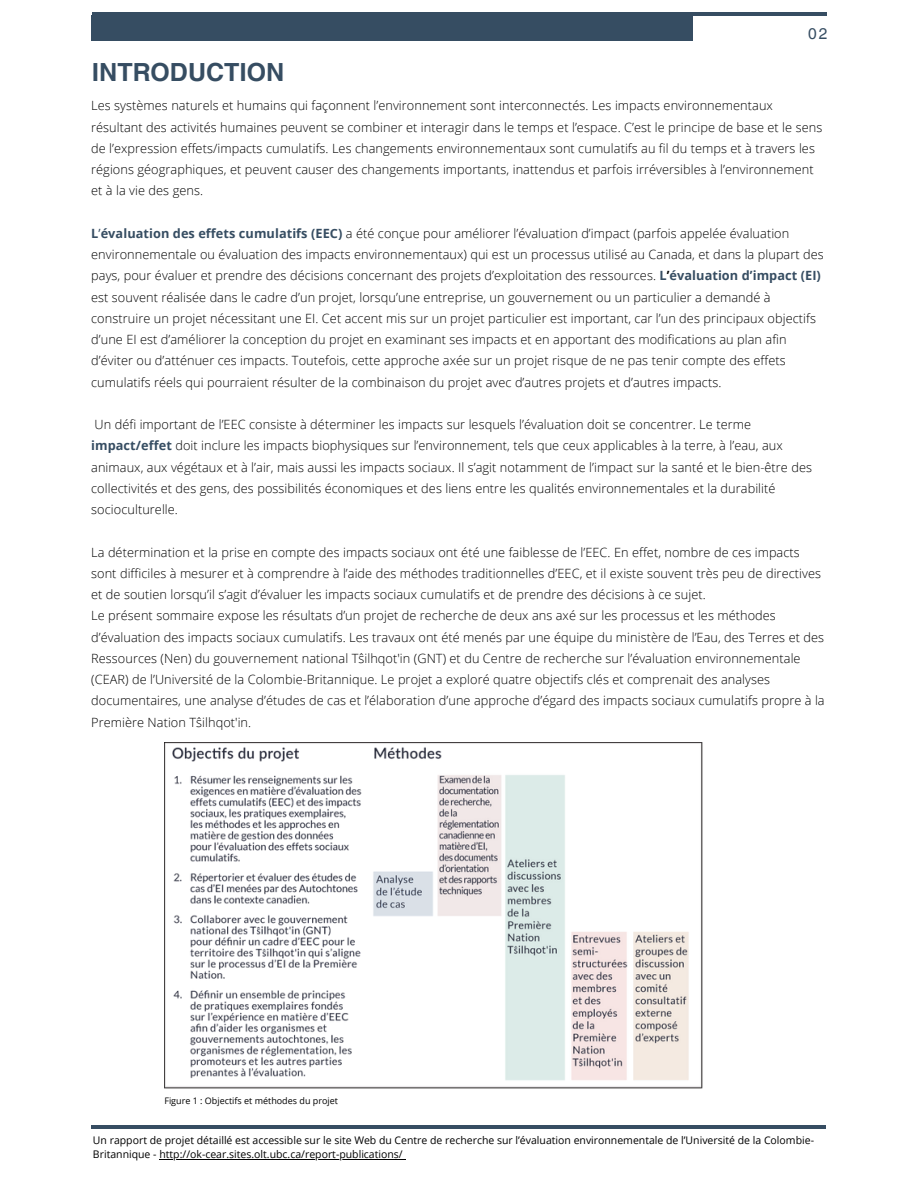
<style>
.page{position:relative;width:918px;height:1188px;background:#fff}
.page>*{position:absolute;margin:0;border:0;box-sizing:border-box;transform-origin:0 0}
.t1{font:700 25.05px "Helvetica World";color:#364d62}
.t2{font:15.6px "Helvetica World";color:#364d62}
.t3{font:300 12.75px/21.3px "Open Sans";letter-spacing:.005em;color:#000}
.t4{font:10.5px/14px "Open Sans";color:#000}
.t5{font:9px "Open Sans";color:#000}
.s1{font-weight:700;color:#364d62}
.s2{font-weight:400;color:#364d62}
.s3{font-weight:700}
</style>
<div class="page">
<hr style="left:92px;top:12px;width:734px;height:4px;background:#364d62">
<div style="left:92px;top:15px;width:600px;height:25px;background:#364d62"></div>
<img style="left:164px;top:743px;width:539px;height:346px">
<hr style="left:92px;top:1126px;width:734px;height:3px;background:#364d62">
<hr style="left:159px;top:1159px;width:244px;height:1px;background:#000">
<h2 class="t1" style="left:92px;top:52px;width:194px">INTRODUCTION</h2>
<h2 class="t2" style="left:808px;top:25px;width:21px">02</h2>
<p class="t3" style="left:91px;top:95px;width:733px">Les systèmes naturels et humains qui façonnent l’environnement sont interconnectés. Les impacts environnementaux résultant des activités humaines peuvent se combiner et interagir dans le temps et l’espace. C’est le principe de base et le sens de l’expression effets/impacts cumulatifs. Les changements environnementaux sont cumulatifs au fil du temps et à travers les régions géographiques, et peuvent causer des changements importants, inattendus et parfois irréversibles à l’environnement et à la vie des gens.</p>
<p class="t3" style="left:91px;top:222px;width:734px"><span class="s1">L</span><span class="s2">’</span><span class="s1">évaluation des effets cumulatifs (EEC)</span> a été conçue pour améliorer l’évaluation d’impact (parfois appelée évaluation environnementale ou évaluation des impacts environnementaux) qui est un processus utilisé au Canada, et dans la plupart des pays, pour évaluer et prendre des décisions concernant des projets d’exploitation des ressources. <span class="s1">L</span><span class="s3">’</span><span class="s1">évaluation d’impact (EI) </span>est souvent réalisée dans le cadre d’un projet, lorsqu’une entreprise, un gouvernement ou un particulier a demandé à construire un projet nécessitant une EI. Cet accent mis sur un projet particulier est important, car l’un des principaux objectifs d’une EI est d’améliorer la conception du projet en examinant ses impacts et en apportant des modifications au plan afin d’éviter ou d’atténuer ces impacts. Toutefois, cette approche axée sur un projet risque de ne pas tenir compte des effets cumulatifs réels qui pourraient résulter de la combinaison du projet avec d’autres projets et d’autres impacts.</p>
<p class="t3" style="left:91px;top:414px;width:722px">Un défi important de l’EEC consiste à déterminer les impacts sur lesquels l’évaluation doit se concentrer. Le terme <span class="s1">impact/effet</span> doit inclure les impacts biophysiques sur l’environnement, tels que ceux applicables à la terre, à l’eau, aux animaux, aux végétaux et à l’air, mais aussi les impacts sociaux. Il s’agit notamment de l’impact sur la santé et le bien-être des collectivités et des gens, des possibilités économiques et des liens entre les qualités environnementales et la durabilité socioculturelle.</p>
<h1 class="t3" style="left:91px;top:541px;width:735px">La détermination et la prise en compte des impacts sociaux ont été une faiblesse de l’EEC. En effet, nombre de ces impacts sont difficiles à mesurer et à comprendre à l’aide des méthodes traditionnelles d’EEC, et il existe souvent très peu de directives et de soutien lorsqu’il s’agit d’évaluer les impacts sociaux cumulatifs et de prendre des décisions à ce sujet.<br>Le présent sommaire expose les résultats d’un projet de recherche de deux ans axé sur les processus et les méthodes d’évaluation des impacts sociaux cumulatifs. Les travaux ont été menés par une équipe du ministère de l’Eau, des Terres et des Ressources (Nen) du gouvernement national Tŝilhqot'in (GNT) et du Centre de recherche sur l’évaluation environnementale (CEAR) de l’Université de la Colombie-Britannique. Le projet a exploré quatre objectifs clés et comprenait des analyses documentaires, une analyse d’études de cas et l’élaboration d’une approche d’égard des impacts sociaux cumulatifs propre à la Première Nation Tŝilhqot'in.</h1>
<h2 class="t5" style="left:164px;top:1095px;width:175px">Figure 1 : Objectifs et méthodes du projet</h2>
<p class="t4" style="left:93px;top:1133px;width:723px">Un rapport de projet détaillé est accessible sur le site Web du Centre de recherche sur l’évaluation environnementale de l’Université de la Colombie-<br>Britannique - http://ok-cear.sites.olt.ubc.ca/report-publications/</p>
</div>
